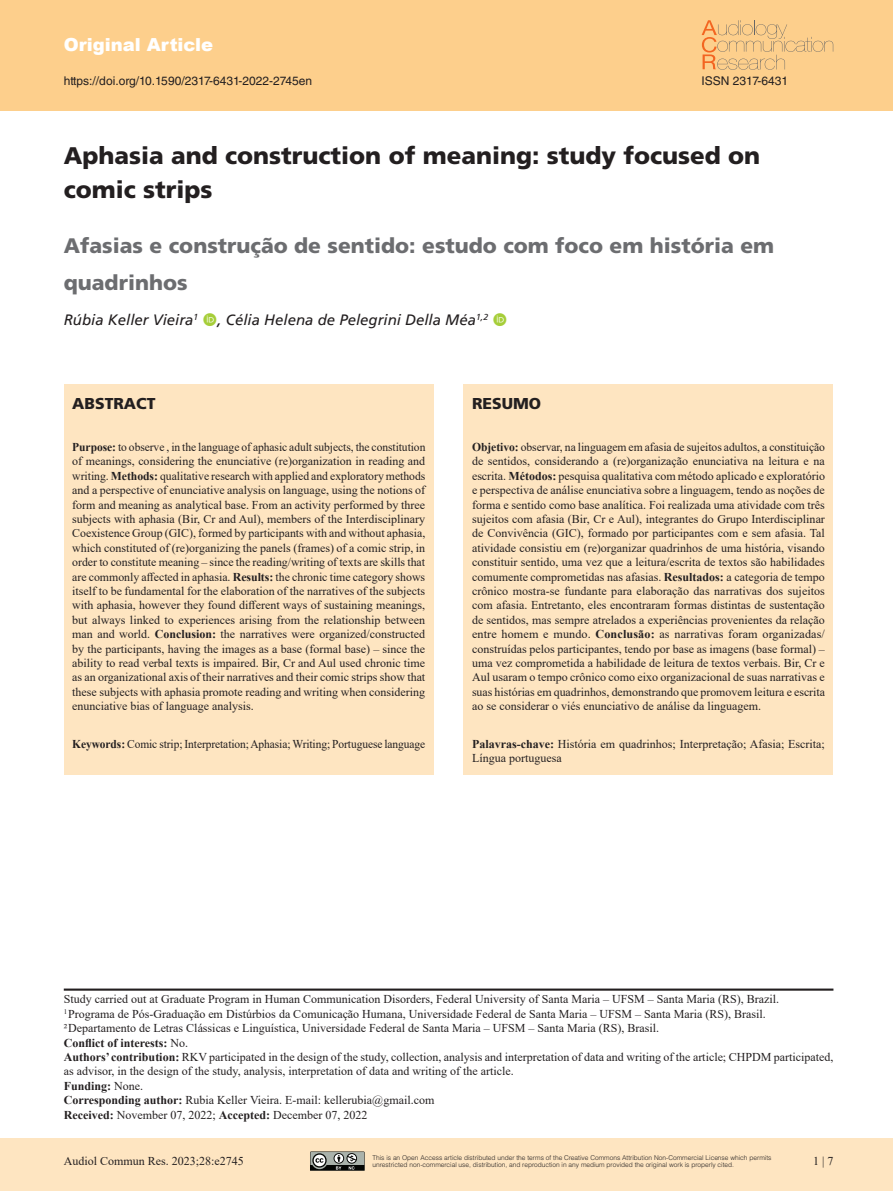
<style>
.page{position:relative;width:893px;height:1191px;background:#fff}
.page>*{position:absolute;margin:0;border:0;box-sizing:border-box;transform-origin:0 0}
.ArticleTitle{font:900 24px/34.5px "Frutiger LT Std";color:#231f20}
.ArticleTitle-Trans1{font:900 21px/37.5px "Frutiger LT Std";color:#6c6d70}
.t1{font:900 18px "Arial";color:#fff}
.AbstractTitle{font:900 15.75px "Frutiger LT Std";color:#231f20}
.AbstractTitle-Trans1{font:900 15.75px "Frutiger LT Std";color:#231f20}
.Authors{font:italic 15px "Frutiger LT";color:#231f20}
.Abstract{font:12px/14.4px "Times New Roman";color:#231f20;text-align:justify;scale:.96 1}
.Abstract-Trans1{font:12px/14.4px "Times New Roman";color:#231f20;text-align:justify}
.fnAuthor-notesContri{font:12px/14.4px "Times New Roman";color:#231f20}
.Affiliations{font:12px "Times New Roman";color:#231f20}
.fnArticleOther{font:12px "Times New Roman";color:#231f20}
.Keywords-Trans1{font:12px/14.4px "Times New Roman";color:#231f20}
.Keywords{font:12px "Times New Roman";letter-spacing:-.005em;color:#231f20;scale:.95 1}
.Correspondence{font:12px "Times New Roman";color:#231f20}
.t2{font:12px "Helvetica LT Std";color:#231f20}
.History{font:12px "Times New Roman";color:#231f20}
.Abstract-2{font:12px "Times New Roman";color:#231f20}
.fnConflict{font:700 12px "Times New Roman";color:#231f20}
.fnSupported-by{font:700 12px "Times New Roman";color:#231f20}
.t3{font:300 6.6px/7.9px "Helvetica LT Std";color:#231f20}
.s1{font-weight:700}
.s2{font-weight:400}
</style>
<div class="page">
<div style="left:0;top:0;width:893px;height:111px;background:#fdcf8c"></div>
<svg style="left:702px;top:20px;width:131px;height:50px"></svg>
<div style="left:0;top:1138px;width:893px;height:53px;background:#fee5c1"></div>
<svg style="left:310px;top:1151px;width:55px;height:20px"></svg>
<div style="left:64px;top:384px;width:370px;height:391px;background:#fee5c1"></div>
<div style="left:463px;top:384px;width:370px;height:391px;background:#fee5c1"></div>
<hr style="left:64px;top:988px;width:769px;height:2px;background:#231f20">
<h3 class="t1" style="left:64px;top:32px;width:151px">Original Article</h3>
<p class="t2" style="left:64px;top:74px;width:250px">https://doi.org/10.1590/2317-6431-2022-2745en</p>
<p class="t2" style="left:701px;top:74px;width:88px">ISSN 2317-6431</p>
<p class="ArticleTitle" style="left:64px;top:138px;width:698px">Aphasia and construction of meaning: study focused on comic strips</p>
<p class="ArticleTitle-Trans1" style="left:64px;top:226px;width:712px">Afasias e construção de sentido: estudo com foco em história em quadrinhos</p>
<p class="Authors" style="left:64px;top:311px;width:136px">Rúbia Keller Vieira<sup>1</sup></p>
<p class="Authors" style="left:218px;top:311px;width:272px">, Célia Helena de Pelegrini Della Méa<sup>1,2</sup></p>
<p class="AbstractTitle" style="left:72px;top:394px;width:85px">ABSTRACT</p>
<p class="Abstract" style="left:72px;top:439px;width:369px"><span class="s1">Purpose:</span> to observe , in the language of aphasic adult subjects, the constitution of meanings, considering the enunciative (re)organization in reading and writing. <span class="s1">Methods:</span> qualitative research with applied and exploratory methods and a perspective of enunciative analysis on language, using the notions of form and meaning as analytical base. From an activity performed by three subjects with aphasia (Bir, Cr and Aul), members of the Interdisciplinary Coexistence Group (GIC), formed by participants with and without aphasia, which constituted of (re)organizing the panels (frames) of a comic strip, in order to constitute meaning – since the reading/writing of texts are skills that are commonly affected in aphasia. <span class="s1">Results:</span> the chronic time category shows itself to be fundamental for the elaboration of the narratives of the subjects with aphasia, however they found different ways of sustaining meanings, but always linked to experiences arising from the relationship between man and world. <span class="s1">Conclusion:</span> the narratives were organized/constructed by the participants, having the images as a base (formal base) – since the ability to read verbal texts is impaired. Bir, Cr and Aul used chronic time as an organizational axis of their narratives and their comic strips show that these subjects with aphasia promote reading and writing when considering enunciative bias of language analysis.</p>
<p class="Keywords" style="left:72px;top:735px;width:373px"><span class="s1">Keywords:</span> Comic strip; Interpretation; Aphasia; Writing; Portuguese language</p>
<p class="AbstractTitle-Trans1" style="left:472px;top:394px;width:71px">RESUMO</p>
<p class="Abstract-Trans1" style="left:472px;top:439px;width:355px"><span class="s1">Objetivo:</span> observar, na linguagem em afasia de sujeitos adultos, a constituição de sentidos, considerando a (re)organização enunciativa na leitura e na escrita. <span class="s1">Métodos:</span> pesquisa qualitativa com método aplicado e exploratório e perspectiva de análise enunciativa sobre a linguagem, tendo as noções de forma e sentido como base analítica. Foi realizada uma atividade com três sujeitos com afasia (Bir, Cr e Aul), integrantes do Grupo Interdisciplinar de Convivência (GIC), formado por participantes com e sem afasia. Tal atividade consistiu em (re)organizar quadrinhos de uma história, visando constituir sentido, uma vez que a leitura/escrita de textos são habilidades comumente comprometidas nas afasias. <span class="s1">Resultados:</span> a categoria de tempo crônico mostra-se fundante para elaboração das narrativas dos sujeitos com afasia. Entretanto, eles encontraram formas distintas de sustentação de sentidos, mas sempre atrelados a experiências provenientes da relação entre homem e mundo. <span class="s1">Conclusão:</span> as narrativas foram organizadas/ construídas pelos participantes, tendo por base as imagens (base formal) – uma vez comprometida a habilidade de leitura de textos verbais. Bir, Cr e Aul usaram o tempo crônico como eixo organizacional de suas narrativas e suas histórias em quadrinhos, demonstrando que promovem leitura e escrita ao se considerar o viés enunciativo de análise da linguagem.</p>
<p class="Keywords-Trans1" style="left:472px;top:736px;width:354px"><span class="s1">Palavras-chave:</span> História em quadrinhos; Interpretação; Afasia; Escrita;<br>Língua portuguesa</p>
<p class="fnArticleOther" style="left:64px;top:991px;width:717px">Study carried out at Graduate Program in Human Communication Disorders, Federal University of Santa Maria – UFSM – Santa Maria (RS), Brazil.</p>
<p class="Affiliations" style="left:64px;top:1005px;width:704px"><sup>1</sup>Programa de Pós-Graduação em Distúrbios da Comunicação Humana, Universidade Federal de Santa Maria – UFSM – Santa Maria (RS), Brasil.</p>
<p class="Affiliations" style="left:64px;top:1019px;width:597px">²Departamento de Letras Clássicas e Linguística, Universidade Federal de Santa Maria – UFSM – Santa Maria (RS), Brasil.</p>
<p class="fnConflict" style="left:64px;top:1034px;width:126px">Conflict of interests: <span class="s2">No.</span></p>
<p class="fnAuthor-notesContri" style="left:64px;top:1049px;width:771px"><span class="s1">Authors’ contribution:</span> RKV participated in the design of the study, collection, analysis and interpretation of data and writing of the article; CHPDM participated, as advisor, in the design of the study, analysis, interpretation of data and writing of the article.</p>
<p class="fnSupported-by" style="left:64px;top:1077px;width:81px">Funding: <span class="s2">None.</span></p>
<p class="Correspondence" style="left:64px;top:1091px;width:372px"><span class="s1">Corresponding author:</span> Rubia Keller Vieira. E-mail: kellerubia@gmail.com</p>
<p class="History" style="left:64px;top:1106px;width:305px"><span class="s1">Received:</span> November 07, 2022; <span class="s1">Accepted:</span> December 07, 2022</p>
<p class="t3" style="left:372px;top:1153px;width:400px">This is an Open Access article distributed under the terms of the Creative Commons Attribution Non-Commercial License which permits unrestricted non-commercial use, distribution, and reproduction in any medium provided the original work is properly cited.</p>
<p class="Abstract-2" style="left:64px;top:1152px;width:182px">Audiol Commun Res. 2023;28:e2745</p>
<p class="Abstract-2" style="left:813px;top:1152px;width:22px">1 | 7</p>
</div>
